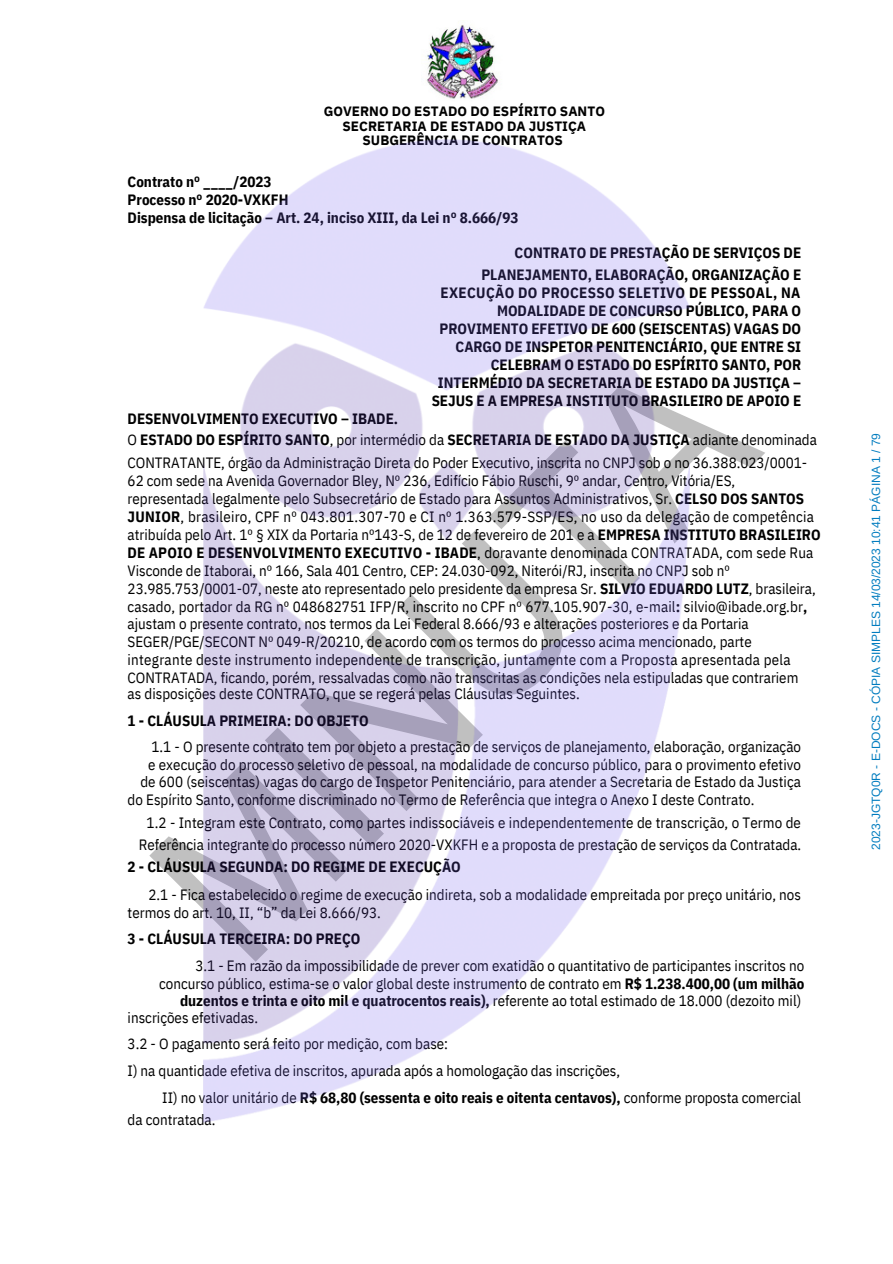
<style>
.page{position:relative;width:893px;height:1264px;background:#fff}
.page>*{position:absolute;margin:0;border:0;box-sizing:border-box;transform-origin:0 0}
.t1{font:15px/17.9px "IBM Plex Sans Cond";color:#000}
.t2{font:700 15px/18px "IBM Plex Sans Cond";color:#000;text-align:right}
.t3{font:700 13.5px/14.5px "IBM Plex Sans";color:#000;text-align:center}
.t4{font:12px "Arimo";color:#007cbf}
.s1{font-weight:700}
</style>
<div class="page">
<svg style="left:149px;top:418px;width:616px;height:491px"></svg>
<img style="left:426px;top:20px;width:74px;height:79px">
<img style="left:203px;top:140px;width:486px;height:982px">
<p class="t3" style="left:324px;top:104px;width:283px">GOVERNO DO ESTADO DO ESPÍRITO SANTO<br>SECRETARIA DE ESTADO DA JUSTIÇA<br>SUBGERÊNCIA DE CONTRATOS</p>
<p class="t2" style="left:128px;top:172px;width:392px;text-align:left">Contrato nº ____/2023<br>Processo nº 2020-VXKFH<br>Dispensa de licitação – Art. 24, inciso XIII, da Lei nº 8.666/93</p>
<p class="t2" style="left:481px;top:241px;width:321px;line-height:22.5px">CONTRATO DE PRESTAÇÃO DE SERVIÇOS DE<br>PLANEJAMENTO, ELABORAÇÃO, ORGANIZAÇÃO E</p>
<p class="t2" style="left:431px;top:283px;width:371px">EXECUÇÃO DO PROCESSO SELETIVO DE PESSOAL, NA MODALIDADE DE CONCURSO PÚBLICO, PARA O PROVIMENTO EFETIVO DE 600 (SEISCENTAS) VAGAS DO CARGO DE INSPETOR PENITENCIÁRIO, QUE ENTRE SI CELEBRAM O ESTADO DO ESPÍRITO SANTO, POR INTERMÉDIO DA SECRETARIA DE ESTADO DA JUSTIÇA – SEJUS E A EMPRESA INSTITUTO BRASILEIRO DE APOIO E</p>
<p class="t1" style="left:128px;top:407px;width:690px;line-height:21.9px"><span class="s1">DESENVOLVIMENTO EXECUTIVO – IBADE.<br></span>O <span class="s1">ESTADO DO ESPÍRITO SANTO</span>, por intermédio da <span class="s1">SECRETARIA DE ESTADO DA JUSTIÇA</span> adiante denominada<br>CONTRATANTE, órgão da Administração Direta do Poder Executivo, inscrita no CNPJ sob o no 36.388.023/0001-</p>
<p class="t1" style="left:128px;top:471px;width:694px">62 com sede na Avenida Governador Bley, Nº 236, Edifício Fábio Ruschi, 9º andar, Centro, Vitória/ES,<br>representada legalmente pelo Subsecretário de Estado para Assuntos Administrativos, Sr. <span class="s1">CELSO DOS SANTOS JUNIOR</span>, brasileiro, CPF nº 043.801.307-70 e CI nº 1.363.579-SSP/ES, no uso da delegação de competência atribuída pelo Art. 1º § XIX da Portaria nº143-S, de 12 de fevereiro de 201 e a <span class="s1">EMPRESA INSTITUTO BRASILEIRO DE APOIO E DESENVOLVIMENTO EXECUTIVO - IBADE</span>, doravante denominada CONTRATADA, com sede Rua Visconde de Itaborai, nº 166, Sala 401 Centro, CEP: 24.030-092, Niterói/RJ, inscrita no CNPJ sob nº 23.985.753/0001-07, neste ato representado pelo presidente da empresa Sr. <span class="s1">SILVIO EDUARDO LUTZ</span>, brasileira, casado, portador da RG nº 048682751 IFP/R, inscrito no CPF nº 677.105.907-30, e-mail<span class="s1">:</span> silvio@ibade.org.br<span class="s1">, </span>ajustam o presente contrato, nos termos da Lei Federal 8.666/93 e alterações posteriores e da Portaria SEGER/PGE/SECONT Nº 049-R/20210, de acordo com os termos do processo acima mencionado, parte<br>integrante deste instrumento independente de transcrição, juntamente com a Proposta apresentada pela CONTRATADA, ficando, porém, ressalvadas como não transcritas as condições nela estipuladas que contrariem<br>as disposições deste CONTRATO, que se regerá pelas Cláusulas Seguintes.</p>
<p class="t2" style="left:128px;top:711px;width:242px">1 - CLÁUSULA PRIMEIRA: DO OBJETO</p>
<p class="t1" style="left:151px;top:737px;width:651px">1.1 - O presente contrato tem por objeto a prestação de serviços de planejamento, elaboração, organização</p>
<p class="t1" style="left:148px;top:755px;width:654px">e execução do processo seletivo de pessoal, na modalidade de concurso público, para o provimento efetivo</p>
<p class="t1" style="left:140px;top:772px;width:662px">de 600 (seiscentas) vagas do cargo de Inspetor Penitenciário, para atender a Secretaria de Estado da Justiça</p>
<p class="t1" style="left:128px;top:790px;width:628px">do Espírito Santo, conforme discriminado no Termo de Referência que integra o Anexo I deste Contrato.</p>
<p class="t1" style="left:139px;top:810px;width:663px;line-height:22.5px;text-align:center">1.2 - Integram este Contrato, como partes indissociáveis e independentemente de transcrição, o Termo de<br>Referência integrante do processo número 2020-VXKFH e a proposta de prestação de serviços da Contratada.</p>
<p class="t2" style="left:128px;top:856px;width:335px">2 - CLÁUSULA SEGUNDA: DO REGIME DE EXECUÇÃO</p>
<p class="t1" style="left:128px;top:885px;width:675px;text-indent:21px">2.1 - Fica estabelecido o regime de execução indireta, sob a modalidade empreitada por preço unitário, nos termos do art. 10, II, “b” da Lei 8.666/93.</p>
<p class="t2" style="left:128px;top:928px;width:234px">3 - CLÁUSULA TERCEIRA: DO PREÇO</p>
<p class="t1" style="left:195px;top:955px;width:610px">3.1 - Em razão da impossibilidade de prever com exatidão o quantitativo de participantes inscritos no</p>
<p class="t1" style="left:159px;top:973px;width:646px">concurso público, estima-se o valor global deste instrumento de contrato em <span class="s1">R$ 1.238.400,00 (um milhão</span></p>
<p class="t1" style="left:180px;top:991px;width:622px"><span class="s1">duzentos e trinta e oito mil e quatrocentos reais),</span> referente ao total estimado de 18.000 (dezoito mil)</p>
<p class="t1" style="left:128px;top:1008px;width:132px">inscrições efetivadas.</p>
<p class="t1" style="left:128px;top:1034px;width:322px">3.2 - O pagamento será feito por medição, com base:</p>
<p class="t1" style="left:128px;top:1061px;width:494px">I) na quantidade efetiva de inscritos, apurada após a homologação das inscrições,</p>
<p class="t1" style="left:162px;top:1088px;width:640px">II) no valor unitário de <span class="s1">R$ 68,80 (sessenta e oito reais e oitenta centavos),</span> conforme proposta comercial</p>
<p class="t1" style="left:128px;top:1109px;width:89px">da contratada.</p>
<p class="t4" style="left:869px;top:849px;width:418px;rotate:-90deg">2023-JGTQ0R - E-DOCS - CÓPIA SIMPLES 14/03/2023 10:41 PÁGINA 1 / 79</p>
</div>
